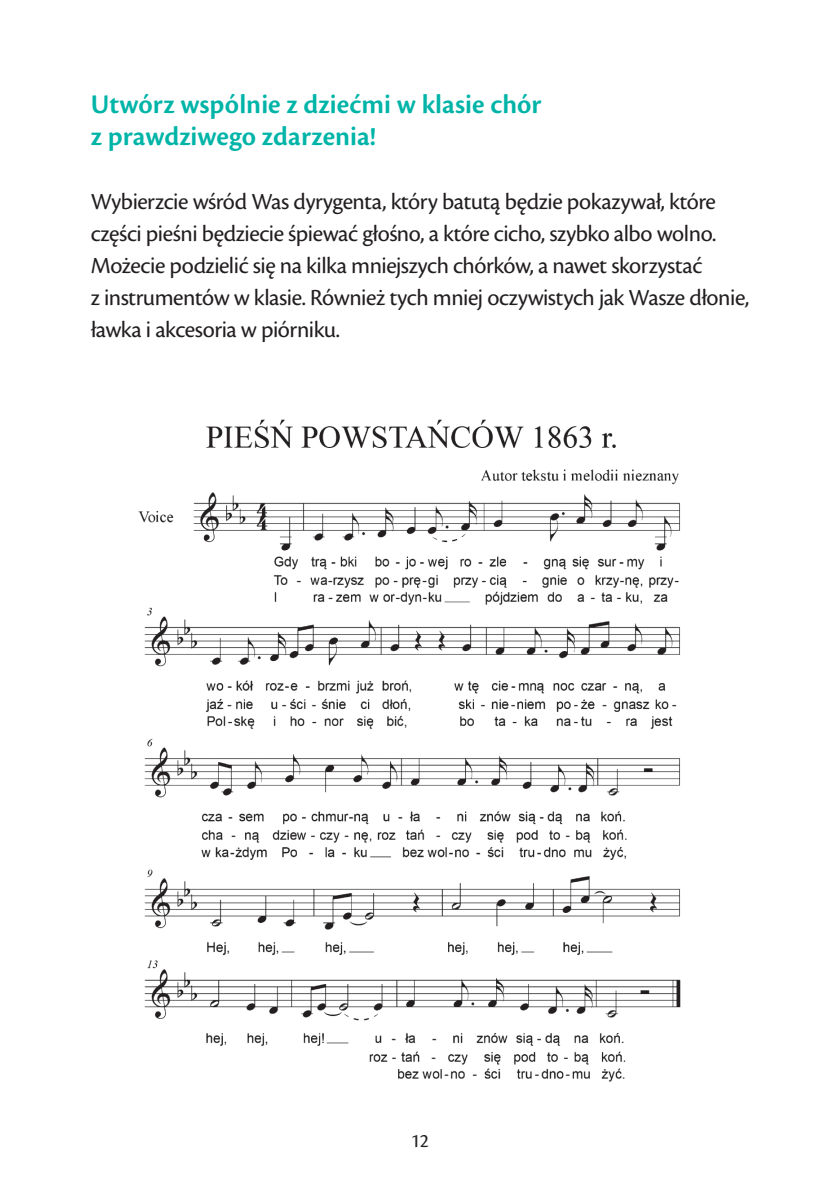
<style>
.page{position:relative;width:840px;height:1191px;background:#fff}
.page>*{position:absolute;margin:0;border:0;box-sizing:border-box;transform-origin:0 0}
.t1{font:600 28px/32px "Cronos Pro";color:#00b4a8}
.t2{font:24px/32px "Cronos Pro";letter-spacing:-.02em;color:#231f20}
.t3{font:20px "Cronos Pro";color:#231f20}
</style>
<div class="page">
<img style="left:138px;top:419px;width:543px;height:663px">
<p class="t1" style="left:91px;top:88px;width:452px">Utwórz wspólnie z dziećmi w klasie chór z prawdziwego zdarzenia!</p>
<p class="t2" style="left:91px;top:185px;width:659px">Wybierzcie wśród Was dyrygenta, który batutą będzie pokazywał, które części pieśni będziecie śpiewać głośno, a które cicho, szybko albo wolno.<br>Możecie podzielić się na kilka mniejszych chórków, a nawet skorzystać<br>z instrumentów w klasie. Również tych mniej oczywistych jak Wasze dłonie, ławka i akcesoria w piórniku.</p>
<p class="t3" style="left:410px;top:1129px;width:20px">12</p>
</div>
